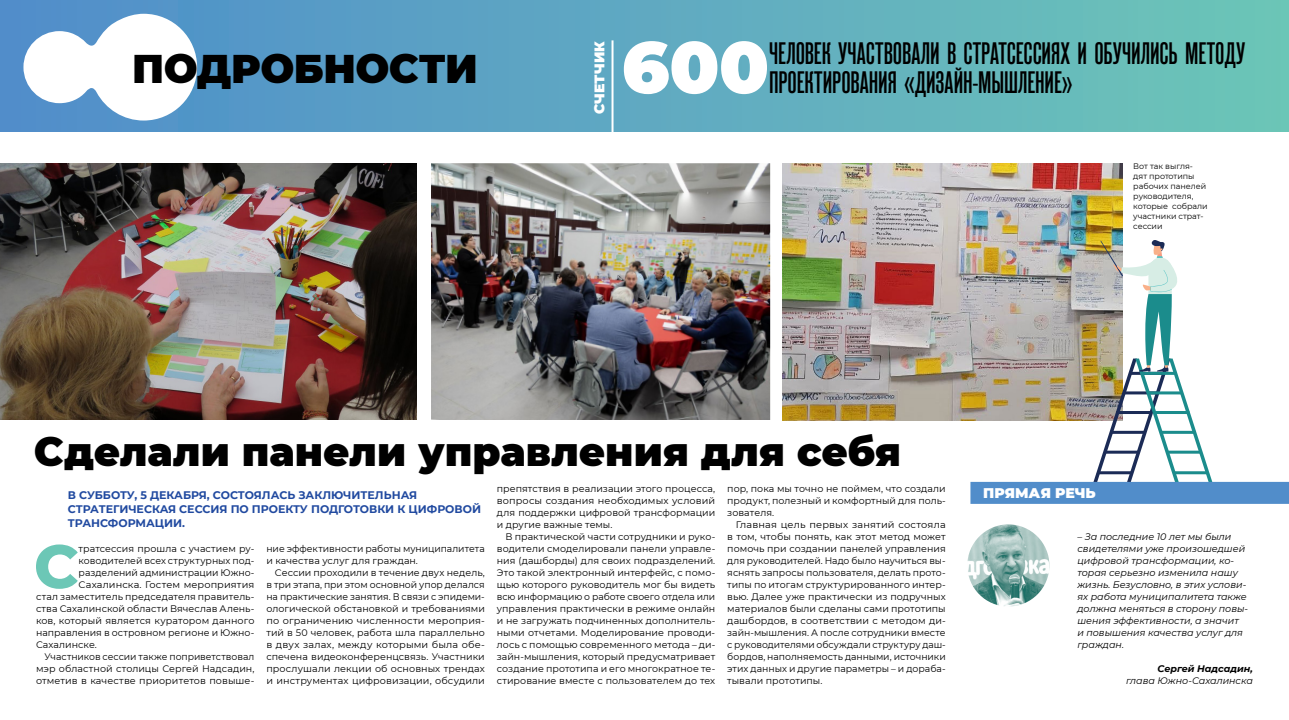
<style>
.page{position:relative;width:1289px;height:720px;background:#fff}
.page>*{position:absolute;margin:0;border:0;box-sizing:border-box;transform-origin:0 0}
.head_tem_vremenem{font:900 72.4px "Montserrat";color:#fff}
.t1{font:800 60.9px "Montserrat";color:#6cc7b6}
.head_tem_vremenem-2{font:900 40px "Montserrat";color:#000}
.head_tem_vremenem-3{font:31px/29px "Reforma Grotesk Medium C";color:#000}
.head_tem_vremenem-4{font:900 14px "Montserrat";color:#fff}
.t2{font:700 11px/14px "Montserrat";color:#214aa0}
.t3{font:9.5px/12px "Montserrat";letter-spacing:.005em;color:#000;text-align:justify}
.t4{font:italic 9.5px/12px "Montserrat";color:#000}
.t5{font:8px/10px "Montserrat";color:#000}
.s1{font-weight:700}
</style>
<div class="page">
<img style="left:782px;top:163px;width:340px;height:257px">
<svg style="left:1091px;top:240px;width:123px;height:242px"></svg>
<div style="left:0;top:0;width:1289px;height:132px;background:linear-gradient(to right,#508dcb,#6dc5b7)"></div>
<img style="left:0;top:163px;width:416px;height:257px">
<img style="left:431px;top:163px;width:339px;height:257px">
<img style="left:23px;top:14px;width:174px;height:107px">
<img style="left:967px;top:524px;width:82px;height:83px;border-radius:41px">
<hr style="left:612px;top:40px;width:2px;height:92px;background:#fff">
<div style="left:970px;top:482px;width:319px;height:22px;background:#518dca"></div>
<p class="head_tem_vremenem-2" style="left:132px;top:38px;width:347px">ПОДРОБНОСТИ</p>
<p class="head_tem_vremenem-4" style="left:589px;top:114px;width:75px;rotate:-90deg">СЧЕТЧИК</p>
<p class="head_tem_vremenem" style="left:622px;top:13px;width:149px">600</p>
<p class="head_tem_vremenem-3" style="left:769px;top:39px;width:478px">ЧЕЛОВЕК УЧАСТВОВАЛИ В СТРАТСЕССИЯХ И ОБУЧИЛИСЬ МЕТОДУ<br>ПРОЕКТИРОВАНИЯ «ДИЗАЙН-МЫШЛЕНИЕ»</p>
<p class="t5" style="left:1133px;top:161px;width:76px">Вот так выгля&shy;дят прототипы рабочих панелей руководителя, которые собрали участники страт&shy;сессии</p>
<p class="head_tem_vremenem-2" style="left:34px;top:421px;width:868px">Сделали панели управления для себя</p>
<p class="t2" style="left:68px;top:487px;width:415px">В СУББОТУ, 5 ДЕКАБРЯ, СОСТОЯЛАСЬ ЗАКЛЮЧИТЕЛЬНАЯ<br>СТРАТЕГИЧЕСКАЯ СЕССИЯ ПО ПРОЕКТУ ПОДГОТОВКИ К ЦИФРОВОЙ<br>ТРАНСФОРМАЦИИ.</p>
<p class="t3" style="left:727px;top:482px;width:220px">пор, пока мы точно не поймем, что создали продукт, полезный и комфортный для поль&shy;зователя.</p>
<p class="t3" style="left:727px;top:518px;width:220px;text-indent:9px">Главная цель первых занятий состояла в том, чтобы понять, как этот метод может помочь при создании панелей управления для руководителей. Надо было научиться вы&shy;яснять запросы пользователя, делать прото&shy;типы по итогам структурированного интер&shy;вью. Далее уже практически из подручных материалов были сделаны сами прототипы дашбордов, в соответствии с методом ди&shy;зайн-мышления. А после сотрудники вместе с руководителями обсуждали структуру даш&shy;бордов, наполняемость данными, источники этих данных и другие параметры – и дораба&shy;тывали прототипы.</p>
<p class="t3" style="left:497px;top:482px;width:220px">препятствия в реализации этого процесса, вопросы создания необходимых условий для поддержки цифровой трансформации и другие важные темы.</p>
<p class="t3" style="left:497px;top:530px;width:220px;text-indent:9px">В практической части сотрудники и руко&shy;водители смоделировали панели управле&shy;ния (дашборды) для своих подразделений.<br>Это такой электронный интерфейс, с помо&shy;щью которого руководитель мог бы видеть всю информацию о работе своего отдела или управления практически в режиме онлайн и не загружать подчиненных дополнитель&shy;ными отчетами. Моделирование проводи&shy;лось с помощью современного метода – ди&shy;зайн-мышления, который предусматривает создание прототипа и его многократное те&shy;стирование вместе с пользователем до тех</p>
<p class="t1" style="left:34px;top:522px;width:46px">С</p>
<p class="t3" style="left:79px;top:542px;width:177px">тратсессия прошла с участием ру-</p>
<p class="t3" style="left:266px;top:542px;width:220px">ние эффективности работы муниципалитета и качества услуг для граждан.</p>
<p class="t3" style="left:266px;top:566px;width:220px;text-indent:9px">Сессии проходили в течение двух недель, в три этапа, при этом основной упор делался на практические занятия. В связи с эпидеми&shy;ологической обстановкой и требованиями по ограничению численности мероприя&shy;тий в 50 человек, работа шла параллельно в двух залах, между которыми была обе&shy;спечена видеоконференцсвязь. Участники прослушали лекции об основных трендах и инструментах цифровизации, обсудили</p>
<p class="t3" style="left:79px;top:554px;width:177px">ководителей всех структурных под-</p>
<p class="t3" style="left:79px;top:566px;width:177px">разделений администрации Южно-</p>
<p class="t3" style="left:79px;top:578px;width:177px">Сахалинска. Гостем мероприятия</p>
<p class="t3" style="left:36px;top:590px;width:220px">стал заместитель председателя правитель-</p>
<p class="t3" style="left:36px;top:602px;width:220px">ства Сахалинской области Вячеслав Алень-</p>
<p class="t3" style="left:36px;top:614px;width:220px">ков, который является куратором данного</p>
<p class="t3" style="left:36px;top:626px;width:220px">направления в островном регионе и Южно-</p>
<p class="t3" style="left:36px;top:638px;width:62px">Сахалинске.</p>
<p class="t3" style="left:36px;top:650px;width:220px;text-indent:9px">Участников сессии также поприветствовал мэр областной столицы Сергей Надсадин, отметив в качестве приоритетов повыше-</p>
<p class="head_tem_vremenem-4" style="left:983px;top:482px;width:114px">ПРЯМАЯ РЕЧЬ</p>
<p class="t4" style="left:1077px;top:530px;width:172px">– За последние 10 лет мы были свидетелями уже произошедшей цифровой трансформации, ко&shy;торая серьезно изменила нашу жизнь. Безусловно, в этих услови&shy;ях работа муниципалитета также должна меняться в сторону повы&shy;шения эффективности, а значит<br>и повышения качества услуг для граждан.</p>
<p class="t4" style="left:1126px;top:662px;width:128px;text-align:right"><span class="s1">Сергей Надсадин,<br></span>глава Южно-Сахалинска</p>
</div>
